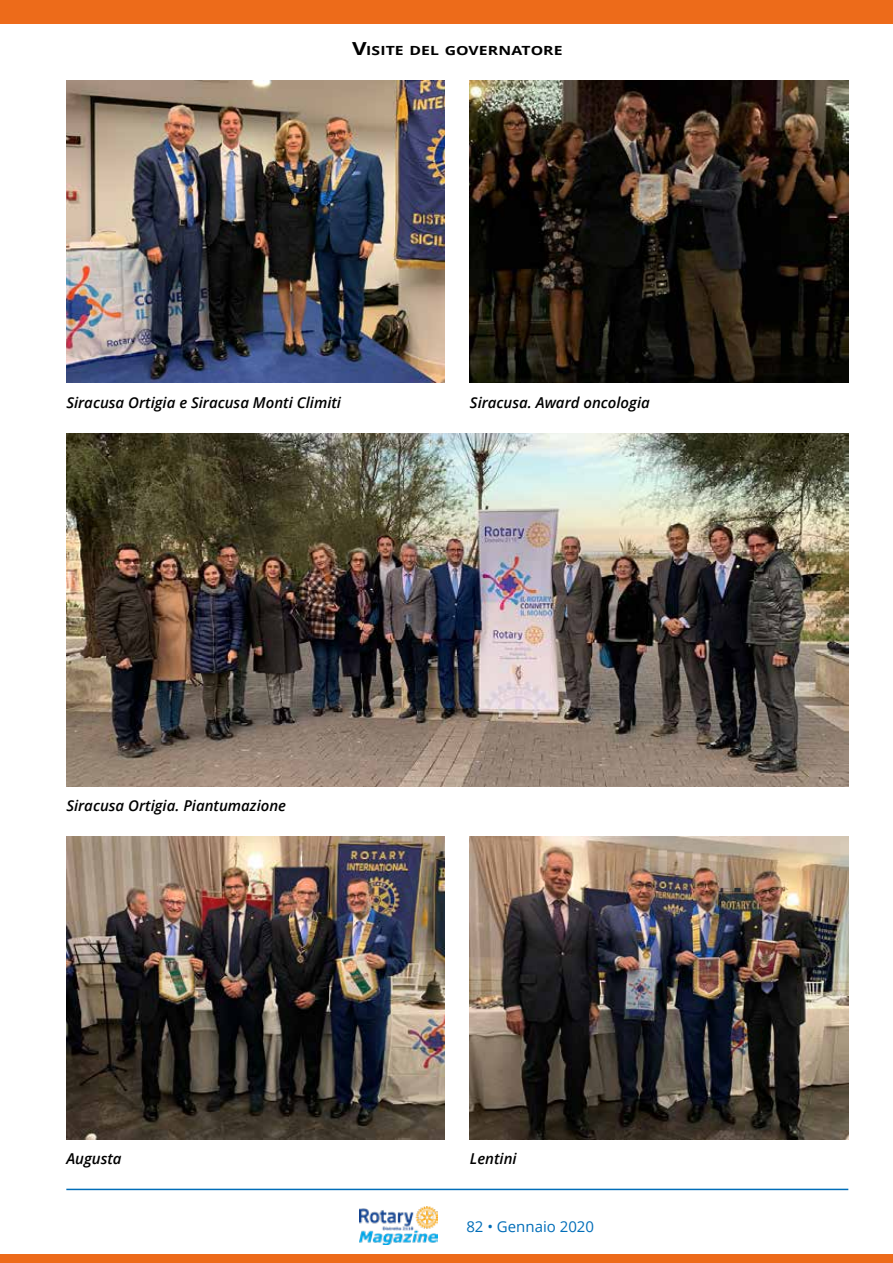
<style>
.page{position:relative;width:893px;height:1263px;background:#fff}
.page>*{position:absolute;margin:0;border:0;box-sizing:border-box;transform-origin:0 0}
.t1{font:italic 600 15px "Open Sans";color:#000}
.t2{font:15px "Open Sans";color:#006db8}
.t3{font:700 12.6px "Open Sans";color:#000;scale:1.25 1}
.s1{font-size:18px}
</style>
<div class="page">
<img style="left:359px;top:1206px;width:78px;height:39px">
<hr style="left:66px;top:1189px;width:782px;height:1px;background:#006db8">
<div style="left:0;top:1254px;width:893px;height:9px;background:#ed6b1a"></div>
<div style="left:0;top:0;width:893px;height:23px;background:#ed6b1a"></div>
<img style="left:66px;top:80px;width:379px;height:303px">
<img style="left:470px;top:80px;width:378px;height:303px">
<img style="left:66px;top:433px;width:782px;height:353px">
<img style="left:66px;top:836px;width:379px;height:303px">
<img style="left:470px;top:836px;width:378px;height:303px">
<p class="t3" style="left:352px;top:42px;width:18px"><span class="s1">V</span>ISITE</p>
<p class="t3" style="left:410px;top:42px;width:9px">DEL</p>
<p class="t3" style="left:445px;top:42px;width:10px">GOVERNATORE</p>
<p class="t1" style="left:66px;top:392px;width:276px">Siracusa Ortigia e Siracusa Monti Climiti</p>
<p class="t1" style="left:470px;top:392px;width:181px">Siracusa. Award oncologia</p>
<p class="t1" style="left:66px;top:796px;width:221px">Siracusa Ortigia. Piantumazione</p>
<p class="t1" style="left:66px;top:1148px;width:57px">Augusta</p>
<p class="t1" style="left:470px;top:1148px;width:48px">Lentini</p>
<p class="t2" style="left:466px;top:1216px;width:129px">82 • Gennaio 2020</p>
</div>
